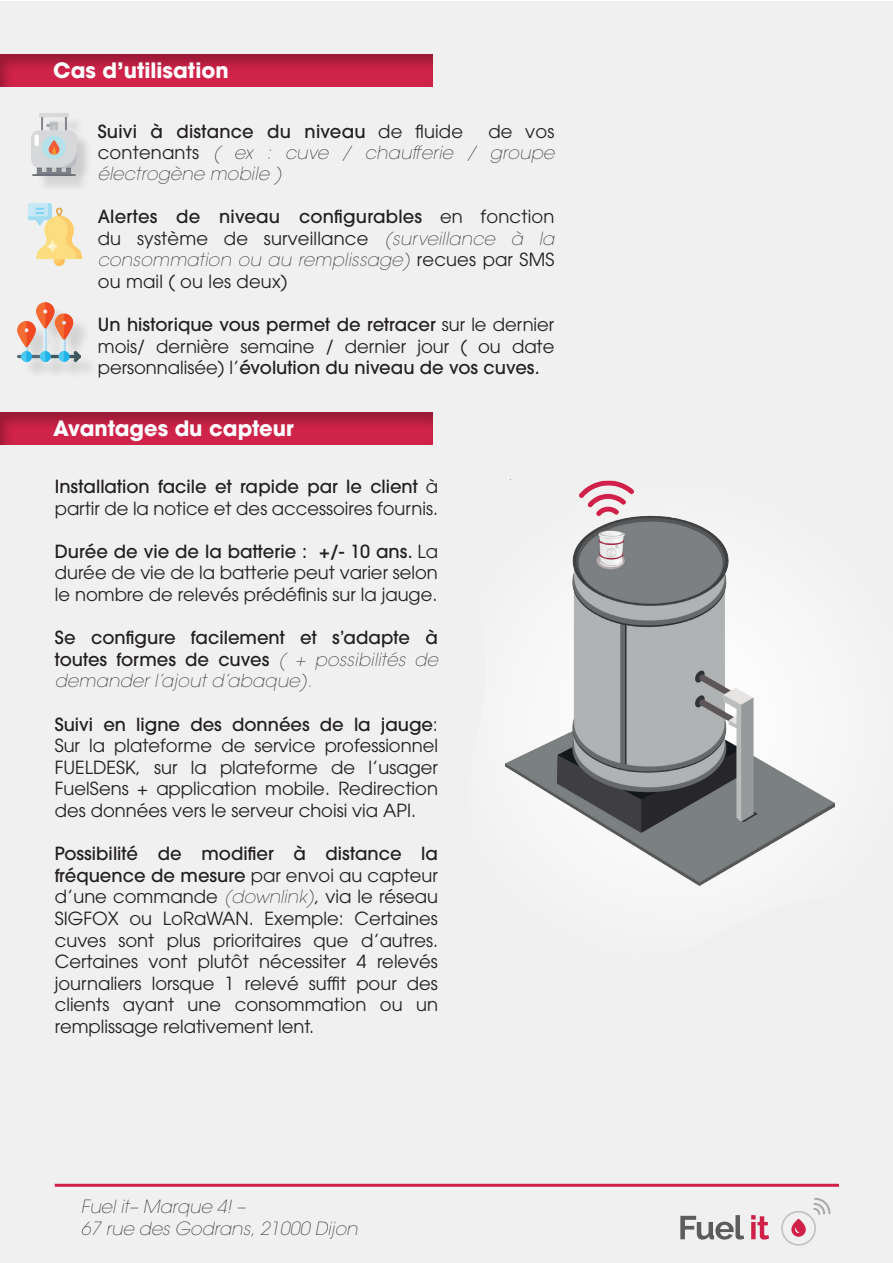
<style>
.page{position:relative;width:893px;height:1263px;background:#fff}
.page>*{position:absolute;margin:0;border:0;box-sizing:border-box;transform-origin:0 0}
.t1{font:700 21px "ITC Avant Garde Pro";color:#fff}
.t2{font:18px/21.6px "ITC Avant Garde Pro";color:#231f20;text-align:justify}
.t3{font:500 18px/21.6px "ITC Avant Garde Pro";color:#231f20;text-align:justify}
.t4{font:italic 200 18px/21px "ITC Avant Garde Pro";color:#231f20}
.s1{font-weight:400}
.s2{font-weight:400;font-style:normal}
.s3{font-weight:500}
.s4{font-weight:200;font-style:italic}
</style>
<div class="page">
<div style="left:1px;top:1px;width:892px;height:1262px;background:#f0f0f0"></div>
<hr style="left:55px;top:1184px;width:784px;height:3px;background:#d02048">
<svg style="left:680px;top:1215px;width:64px;height:24px"></svg>
<svg style="left:751px;top:1215px;width:18px;height:24px"></svg>
<svg style="left:781px;top:1198px;width:49px;height:48px"></svg>
<div style="left:0;top:54px;width:433px;height:34px;background:#231f20;opacity:.3"></div>
<div style="left:0;top:412px;width:433px;height:34px;background:#231f20;opacity:.3"></div>
<img style="left:505px;top:480px;width:330px;height:405px">
<div style="left:21px;top:305px;width:77px;height:75px;background:#231f20;opacity:.15"></div>
<img style="left:18px;top:302px;width:62px;height:62px">
<div style="left:34px;top:116px;width:58px;height:76px;background:#231f20;opacity:.17"></div>
<img style="left:31px;top:114px;width:54px;height:62px">
<img style="left:27px;top:203px;width:56px;height:63px">
<p class="t1" style="left:53px;top:56px;width:177px">Cas d’utilisation</p>
<p class="t3" style="left:98px;top:120px;width:367px">Suivi à distance du niveau <span class="s1">de fluide</span></p>
<p class="t4" style="left:98px;top:121px;width:458px;text-align:justify;text-indent:391px"><span class="s2">de vos contenants</span> ( ex : cuve / chaufferie / groupe électrogène mobile )</p>
<p class="t2" style="left:98px;top:205px;width:458px"><span class="s3">Alertes de niveau configurables</span> en fonction du système de surveillance <span class="s4">(surveillance à la consommation ou au remplissage)</span> recues par SMS ou mail ( ou les deux)</p>
<p class="t2" style="left:98px;top:313px;width:458px"><span class="s3">Un historique vous permet de retracer</span> sur le dernier mois/ dernière semaine / dernier jour ( ou date personnalisée) l’<span class="s3">évolution du niveau de vos cuves.</span></p>
<p class="t1" style="left:53px;top:414px;width:242px">Avantages du capteur</p>
<p class="t2" style="left:55px;top:475px;width:385px"><span class="s3">Installation facile et rapide par le client</span> à partir de la notice et des accessoires fournis.</p>
<p class="t2" style="left:55px;top:540px;width:385px"><span class="s3">Durée de vie de la batterie : +/- 10 ans.</span> La durée de vie de la batterie peut varier selon le nombre de relevés prédéfinis sur la jauge.</p>
<p class="t3" style="left:55px;top:627px;width:385px">Se configure facilement et s’adapte à toutes formes de cuves <span class="s4">( + possibilités de demander l’ajout d’abaque).</span></p>
<p class="t2" style="left:55px;top:713px;width:385px"><span class="s3">Suivi en ligne des données de la jauge</span>:<br>Sur la plateforme de service professionnel FUELDESK, sur la plateforme de l’usager FuelSens + application mobile. Redirection des données vers le serveur choisi via API.</p>
<p class="t2" style="left:55px;top:842px;width:385px"><span class="s3">Possibilité de modifier à distance la fréquence de mesure</span> par envoi au capteur d’une commande <span class="s4">(downlink)</span>, via le réseau SIGFOX ou LoRaWAN. Exemple: Certaines cuves sont plus prioritaires que d’autres.<br>Certaines vont plutôt nécessiter 4 relevés journaliers lorsque 1 relevé suffit pour des clients ayant une consommation ou un remplissage relativement lent.</p>
<p class="t4" style="left:81px;top:1196px;width:278px;line-height:21.6px">Fuel it– Marque 4! –<br>67 rue des Godrans, 21000 Dijon</p>
</div>
